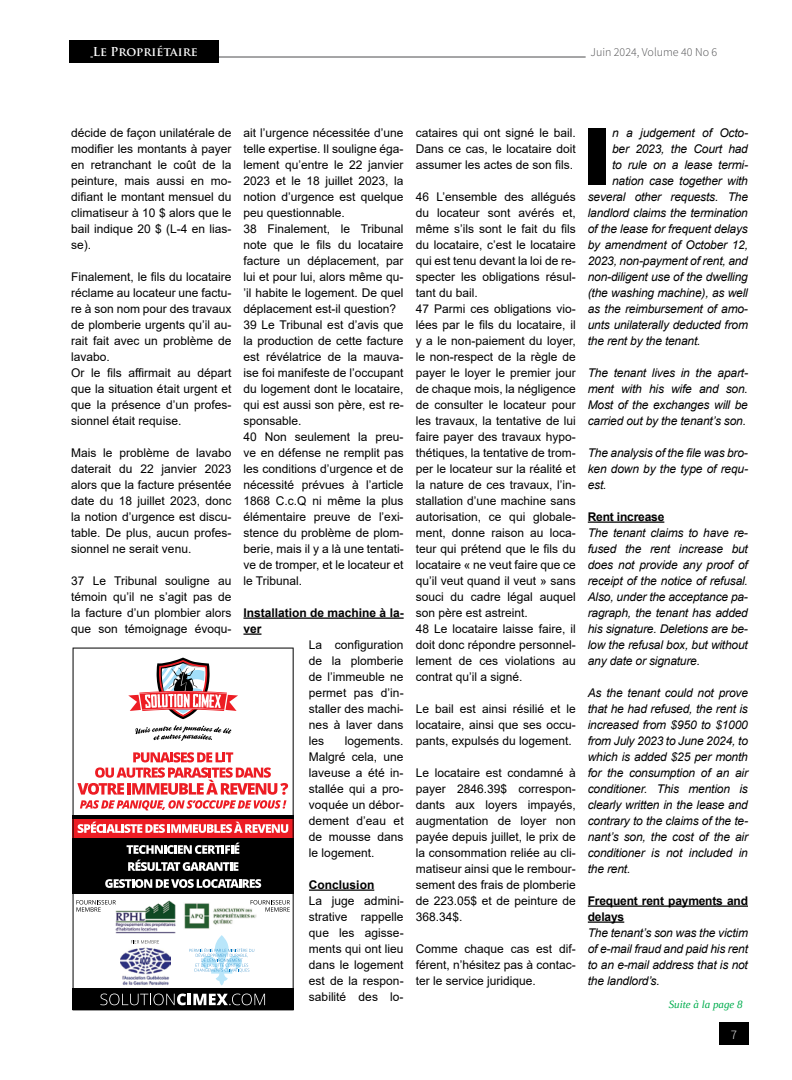
<style>
.page{position:relative;width:792px;height:1080px;background:#fff}
.page>*{position:absolute;margin:0;border:0;box-sizing:border-box;transform-origin:0 0}
.t1{font:900 79.1px "Arial";color:#000}
.t2{font:300 13px "Source Sans Pro";color:#fff}
.t3{font:12px/16px "Arial";color:#000;text-align:justify}
.t4{font:italic 12px/16px "Arial";letter-spacing:-.015em;color:#000;text-align:justify}
.t5{font:700 12px/16px "Arial";letter-spacing:-.015em;color:#000}
.t6{font:300 12px "Source Sans Pro";color:#4d4d4f}
.t7{font:700 12px "Trajan Pro";color:#fff}
.t8{font:italic 11px "Liberation Serif";color:#00ad4e}
</style>
<div class="page">
<svg style="left:73px;top:648px;width:221px;height:362px"></svg>
<hr style="left:243px;top:618px;width:161px;height:1px;background:#000">
<svg style="left:243px;top:634px;width:18px;height:1px"></svg>
<hr style="left:309px;top:890px;width:65px;height:1px;background:#000">
<hr style="left:588px;top:522px;width:76px;height:1px;background:#000">
<hr style="left:588px;top:906px;width:160px;height:1px;background:#000">
<hr style="left:588px;top:922px;width:36px;height:1px;background:#000">
<hr style="left:216px;top:57px;width:370px;height:1px;background:#4d4d4f">
<div style="left:719px;top:1023px;width:30px;height:22px;background:#000"></div>
<div style="left:69px;top:40px;width:150px;height:23px;background:#000"></div>
<p class="t7" style="left:93px;top:44px;width:107px">Le Propriétaire</p>
<p class="t6" style="left:590px;top:44px;width:128px">Juin 2024, Volume 40 No 6</p>
<p class="t3" style="left:71px;top:125px;width:162px">décide de façon unilatérale de modifier les montants à payer en retranchant le coût de la peinture, mais aussi en mo&shy;difiant le montant mensuel du climatiseur à 10 $ alors que le bail indique 20 $ (L‑4 en lias&shy;se).</p>
<p class="t3" style="left:71px;top:269px;width:162px;text-align:left">Finalement, le fils du locataire réclame au locateur une factu&shy;re à son nom pour des travaux de plomberie urgents qu’il au&shy;rait fait avec un problème de lavabo.<br>Or le fils affirmait au départ que la situation était urgent et que la présence d’un profes&shy;sionnel était requise.</p>
<p class="t3" style="left:71px;top:445px;width:162px">Mais le problème de lavabo daterait du 22 janvier 2023 alors que la facture présentée date du 18 juillet 2023, donc la notion d’urgence est discu&shy;table. De plus, aucun profes&shy;sionnel ne serait venu.</p>
<p class="t3" style="left:71px;top:572px;width:162px">37 Le Tribunal souligne au témoin qu’il ne s’agit pas de la facture d’un plombier alors que son témoignage évoqu-</p>
<p class="t3" style="left:243px;top:125px;width:162px;text-align:left">ait l’urgence nécessitée d’une telle expertise. Il souligne éga&shy;lement qu’entre le 22 janvier<br>2023 et le 18 juillet 2023, la notion d’urgence est quelque peu questionnable.<br>38 Finalement, le Tribunal note que le fils du locataire facture un déplacement, par lui et pour lui, alors même qu-’il habite le logement. De quel déplacement est-il question?<br>39 Le Tribunal est d’avis que la production de cette facture est révélatrice de la mauva&shy;ise foi manifeste de l’occupant du logement dont le locataire, qui est aussi son père, est re&shy;sponsable.<br>40 Non seulement la preu&shy;ve en défense ne remplit pas les conditions d’urgence et de nécessité prévues à l’article<br>1868 C.c.Q ni même la plus élémentaire preuve de l’exi&shy;stence du problème de plom&shy;berie, mais il y a là une tentati&shy;ve de tromper, et le locateur et le Tribunal.</p>
<p class="t5" style="left:243px;top:605px;width:162px">Installation de machine à la&shy;ver</p>
<p class="t3" style="left:309px;top:636px;width:96px">La configuration de la plomberie de l’immeuble ne permet pas d’in&shy;staller des machi&shy;nes à laver dans les</p>
<p class="t3" style="left:309px;top:732px;width:96px;text-indent:36px">logements.<br>Malgré cela, une laveuse a été in&shy;stallée qui a pro&shy;voquée un débor&shy;dement d’eau et de mousse dans le logement.</p>
<p class="t5" style="left:309px;top:877px;width:67px">Conclusion</p>
<p class="t3" style="left:309px;top:892px;width:96px">La juge admini&shy;strative rappelle que les agisse&shy;ments qui ont lieu dans le logement est de la respon&shy;sabilité des lo-</p>
<p class="t3" style="left:416px;top:124px;width:162px">cataires qui ont signé le bail.<br>Dans ce cas, le locataire doit assumer les actes de son fils.</p>
<p class="t3" style="left:416px;top:188px;width:162px;text-align:left">46 L’ensemble des allégués du locateur sont avérés et, même s’ils sont le fait du fils du locataire, c’est le locataire qui est tenu devant la loi de re&shy;specter les obligations résul&shy;tant du bail.<br>47 Parmi ces obligations vio&shy;lées par le fils du locataire, il y a le non‑paiement du loyer, le non‑respect de la règle de payer le loyer le premier jour de chaque mois, la négligence de consulter le locateur pour les travaux, la tentative de lui faire payer des travaux hypo&shy;thétiques, la tentative de trom&shy;per le locateur sur la réalité et la nature de ces travaux, l’in&shy;stallation d’une machine sans autorisation, ce qui globale&shy;ment, donne raison au loca&shy;teur qui prétend que le fils du locataire « ne veut faire que ce qu’il veut quand il veut » sans souci du cadre légal auquel son père est astreint.<br>48 Le locataire laisse faire, il doit donc répondre personnel&shy;lement de ces violations au contrat qu’il a signé.</p>
<p class="t3" style="left:416px;top:700px;width:162px">Le bail est ainsi résilié et le locataire, ainsi que ses occu&shy;pants, expulsés du logement.</p>
<p class="t3" style="left:416px;top:764px;width:162px">Le locataire est condamné à payer 2846.39$ correspon&shy;dants aux loyers impayés, augmentation de loyer non payée depuis juillet, le prix de la consommation reliée au cli&shy;matiseur ainsi que le rembour&shy;sement des frais de plomberie de 223.05$ et de peinture de 368.34$.</p>
<p class="t3" style="left:416px;top:940px;width:162px">Comme chaque cas est dif&shy;férent, n’hésitez pas à contac&shy;ter le service juridique.</p>
<h1 class="t1" style="left:581px;top:99px;width:32px">I</h1>
<p class="t4" style="left:612px;top:125px;width:137px">n a judgement of Octo-</p>
<p class="t4" style="left:612px;top:141px;width:138px">ber 2023, the Court had</p>
<p class="t4" style="left:612px;top:157px;width:137px">to rule on a lease termi-</p>
<p class="t4" style="left:612px;top:173px;width:137px">nation case together with</p>
<p class="t4" style="left:588px;top:189px;width:162px">several other requests. The</p>
<p class="t4" style="left:588px;top:205px;width:162px">landlord claims the termination</p>
<p class="t4" style="left:588px;top:221px;width:162px">of the lease for frequent delays</p>
<p class="t4" style="left:588px;top:237px;width:162px">by amendment of October 12,</p>
<p class="t4" style="left:588px;top:253px;width:162px">2023, non-payment of rent, and</p>
<p class="t4" style="left:588px;top:269px;width:162px">non-diligent use of the dwelling</p>
<p class="t4" style="left:588px;top:285px;width:162px">(the washing machine), as well</p>
<p class="t4" style="left:588px;top:301px;width:162px">as the reimbursement of amo-</p>
<p class="t4" style="left:588px;top:317px;width:162px">unts unilaterally deducted from</p>
<p class="t4" style="left:588px;top:333px;width:114px">the rent by the tenant.</p>
<p class="t4" style="left:588px;top:365px;width:162px">The tenant lives in the apart&shy;ment with his wife and son.<br>Most of the exchanges will be carried out by the tenant’s son.</p>
<p class="t4" style="left:588px;top:445px;width:162px">The analysis of the file was bro&shy;ken down by the type of requ&shy;est.</p>
<p class="t5" style="left:588px;top:509px;width:78px">Rent increase</p>
<p class="t4" style="left:588px;top:525px;width:162px">The tenant claims to have re&shy;fused the rent increase but does not provide any proof of receipt of the notice of refusal.<br>Also, under the acceptance pa&shy;ragraph, the tenant has added his signature. Deletions are be&shy;low the refusal box, but without any date or signature.</p>
<p class="t4" style="left:588px;top:685px;width:162px">As the tenant could not prove that he had refused, the rent is increased from $950 to $1000 from July 2023 to June 2024, to which is added $25 per month for the consumption of an air conditioner. This mention is clearly written in the lease and contrary to the claims of the te&shy;nant’s son, the cost of the air conditioner is not included in the rent.</p>
<p class="t5" style="left:588px;top:893px;width:162px">Frequent rent payments and delays</p>
<p class="t4" style="left:588px;top:925px;width:162px">The tenant’s son was the victim of e-mail fraud and paid his rent to an e-mail address that is not the landlord’s.</p>
<p class="t8" style="left:669px;top:997px;width:75px">Suite à la page 8</p>
<p class="t2" style="left:731px;top:1027px;width:8px">7</p>
</div>
